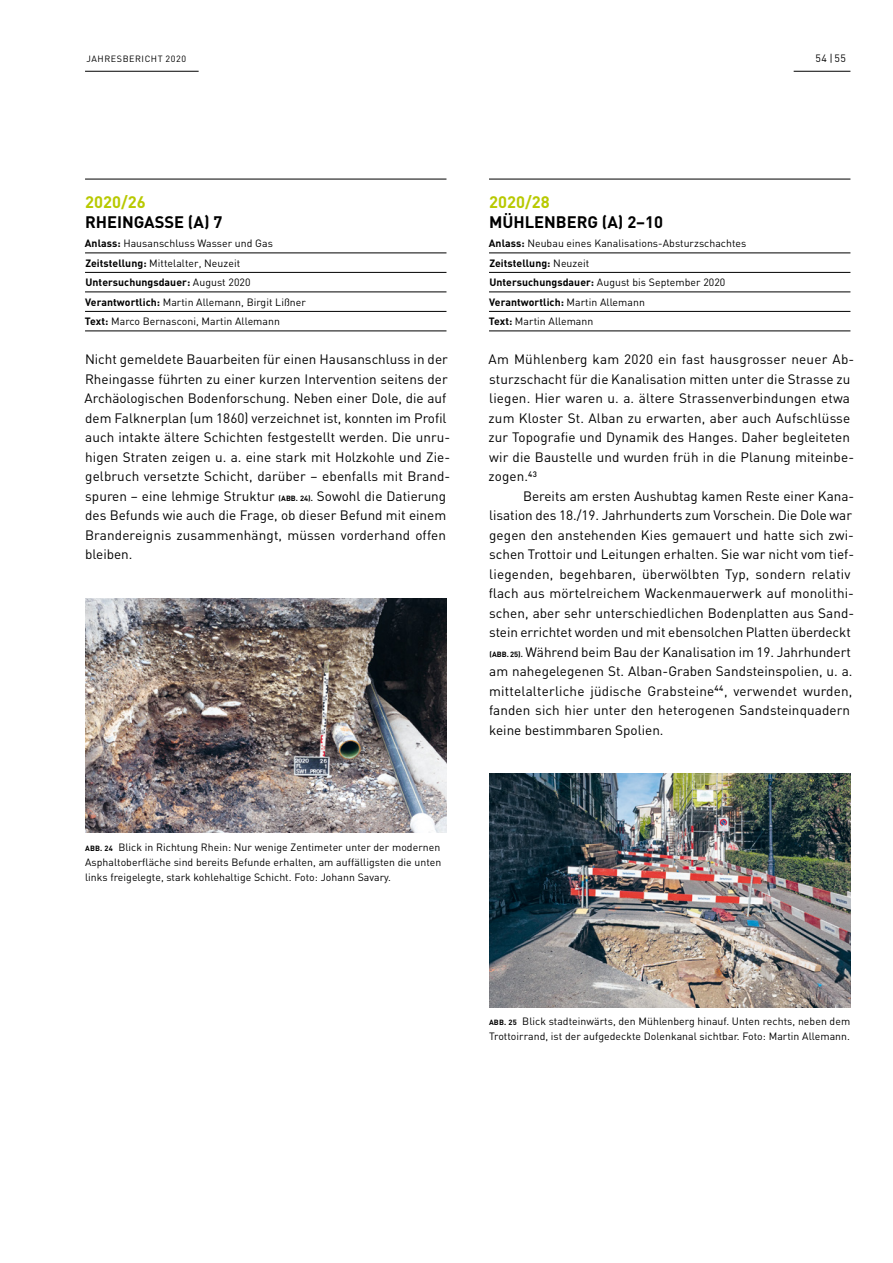
<style>
.page{position:relative;width:893px;height:1263px;background:#fff}
.page>*{position:absolute;margin:0;border:0;box-sizing:border-box;transform-origin:0 0}
.t1{font:700 16.5px "DIN";color:#000}
.t2{font:700 16.5px "DIN";letter-spacing:.01em;color:#b8c900}
.t3{font:13.5px/19.5px "DIN";letter-spacing:.005em;color:#000}
.t4{font:10.5px/19.5px "DIN";letter-spacing:.005em;color:#000}
.t5{font:9px "DIN";letter-spacing:.06em;color:#000}
.s1{font-weight:700}
.s2{font-weight:700;font-size:7.5px}
</style>
<div class="page">
<hr style="left:85px;top:71px;width:114px;height:1px;background:#000">
<hr style="left:794px;top:71px;width:56px;height:1px;background:#000">
<hr style="left:85px;top:179px;width:361px;height:1px;background:#000">
<hr style="left:85px;top:253px;width:361px;height:1px;background:#000">
<hr style="left:85px;top:272px;width:361px;height:1px;background:#000">
<hr style="left:85px;top:292px;width:361px;height:1px;background:#000">
<hr style="left:85px;top:311px;width:361px;height:1px;background:#000">
<hr style="left:85px;top:331px;width:361px;height:1px;background:#000">
<img style="left:85px;top:598px;width:361px;height:234px">
<img style="left:489px;top:774px;width:361px;height:234px">
<hr style="left:489px;top:179px;width:361px;height:1px;background:#000">
<hr style="left:489px;top:253px;width:361px;height:1px;background:#000">
<hr style="left:489px;top:272px;width:361px;height:1px;background:#000">
<hr style="left:489px;top:292px;width:361px;height:1px;background:#000">
<hr style="left:489px;top:311px;width:361px;height:1px;background:#000">
<hr style="left:489px;top:331px;width:361px;height:1px;background:#000">
<p class="t5" style="left:86px;top:53px;width:101px">JAHRESBERICHT 2020</p>
<p class="t4" style="left:815px;top:48px;width:32px">54 |55</p>
<p class="t2" style="left:85px;top:191px;width:62px">2020/26</p>
<p class="t1" style="left:85px;top:211px;width:139px">RHEINGASSE (A) 7</p>
<p class="t4" style="left:85px;top:233px;width:223px"><span class="s1">Anlass:</span> Hausanschluss Wasser und Gas <span class="s1">Zeitstellung:</span> Mittelalter, Neuzeit <span class="s1">Untersuchungsdauer:</span> August 2020<br><span class="s1">Verantwortlich:</span> Martin Allemann, Birgit Lißner <span class="s1">Text:</span> Marco Bernasconi, Martin Allemann</p>
<p class="t3" style="left:85px;top:349px;width:367px">Nicht gemeldete Bauarbeiten für einen Hausanschluss in der Rheingasse führten zu einer kurzen Intervention seitens der Archäologischen Bodenforschung. Neben einer Dole, die auf dem Falknerplan (um 1860) verzeichnet ist, konnten im Profil auch intakte ältere Schichten festgestellt werden. Die unru&shy;higen Straten zeigen u. a. eine stark mit Holzkohle und Zie&shy;gelbruch versetzte Schicht, darüber – ebenfalls mit Brand&shy;spuren – eine lehmige Struktur <span class="s2">(ABB. 24).</span> Sowohl die Datierung des Befunds wie auch die Frage, ob dieser Befund mit einem Brandereignis zusammenhängt, müssen vorderhand offen bleiben.</p>
<p class="t2" style="left:489px;top:191px;width:62px">2020/28</p>
<p class="t1" style="left:489px;top:211px;width:176px">MÜHLENBERG (A) 2–10</p>
<p class="t4" style="left:489px;top:233px;width:259px"><span class="s1">Anlass:</span> Neubau eines Kanalisations-Absturzschachtes <span class="s1">Zeitstellung:</span> Neuzeit<br><span class="s1">Untersuchungsdauer:</span> August bis September 2020<br><span class="s1">Verantwortlich:</span> Martin Allemann<br><span class="s1">Text:</span> Martin Allemann</p>
<p class="t3" style="left:489px;top:349px;width:367px">Am Mühlenberg kam 2020 ein fast hausgrosser neuer Ab&shy;sturzschacht für die Kanalisation mitten unter die Strasse zu liegen. Hier waren u. a. ältere Strassenverbindungen etwa zum Kloster St. Alban zu erwarten, aber auch Aufschlüsse zur Topografie und Dynamik des Hanges. Daher begleiteten wir die Baustelle und wurden früh in die Planung miteinbe&shy;zogen.<sup>43</sup></p>
<p class="t3" style="left:489px;top:486px;width:367px;text-indent:34px">Bereits am ersten Aushubtag kamen Reste einer Kana&shy;lisation des 18./19. Jahrhunderts zum Vorschein. Die Dole war gegen den anstehenden Kies gemauert und hatte sich zwi&shy;schen Trottoir und Leitungen erhalten. Sie war nicht vom tief&shy;liegenden, begehbaren, überwölbten Typ, sondern relativ flach aus mörtelreichem Wackenmauerwerk auf monolithi&shy;schen, aber sehr unterschiedlichen Bodenplatten aus Sand&shy;stein errichtet worden und mit ebensolchen Platten überdeckt <span class="s2">(ABB. 25).</span> Während beim Bau der Kanalisation im 19. Jahrhundert am nahegelegenen St. Alban-Graben Sandsteinspolien, u. a. mittelalterliche jüdische Grabsteine<sup>44</sup>, verwendet wurden, fanden sich hier unter den heterogenen Sandsteinquadern keine bestimmbaren Spolien.</p>
<p class="t4" style="left:85px;top:840px;width:358px;line-height:15px;text-align:justify"><span class="s2">ABB. 24</span> Blick in Richtung Rhein: Nur wenige Zentimeter unter der modernen Asphaltoberfläche sind bereits Befunde erhalten, am auffälligsten die unten links freigelegte, stark kohlehaltige Schicht. Foto: Johann Savary.</p>
<p class="t4" style="left:489px;top:1014px;width:363px;line-height:15px"><span class="s2">ABB. 25</span> Blick stadteinwärts, den Mühlenberg hinauf. Unten rechts, neben dem<br>Trottoirrand, ist der aufgedeckte Dolenkanal sichtbar. Foto: Martin Allemann.</p>
</div>
